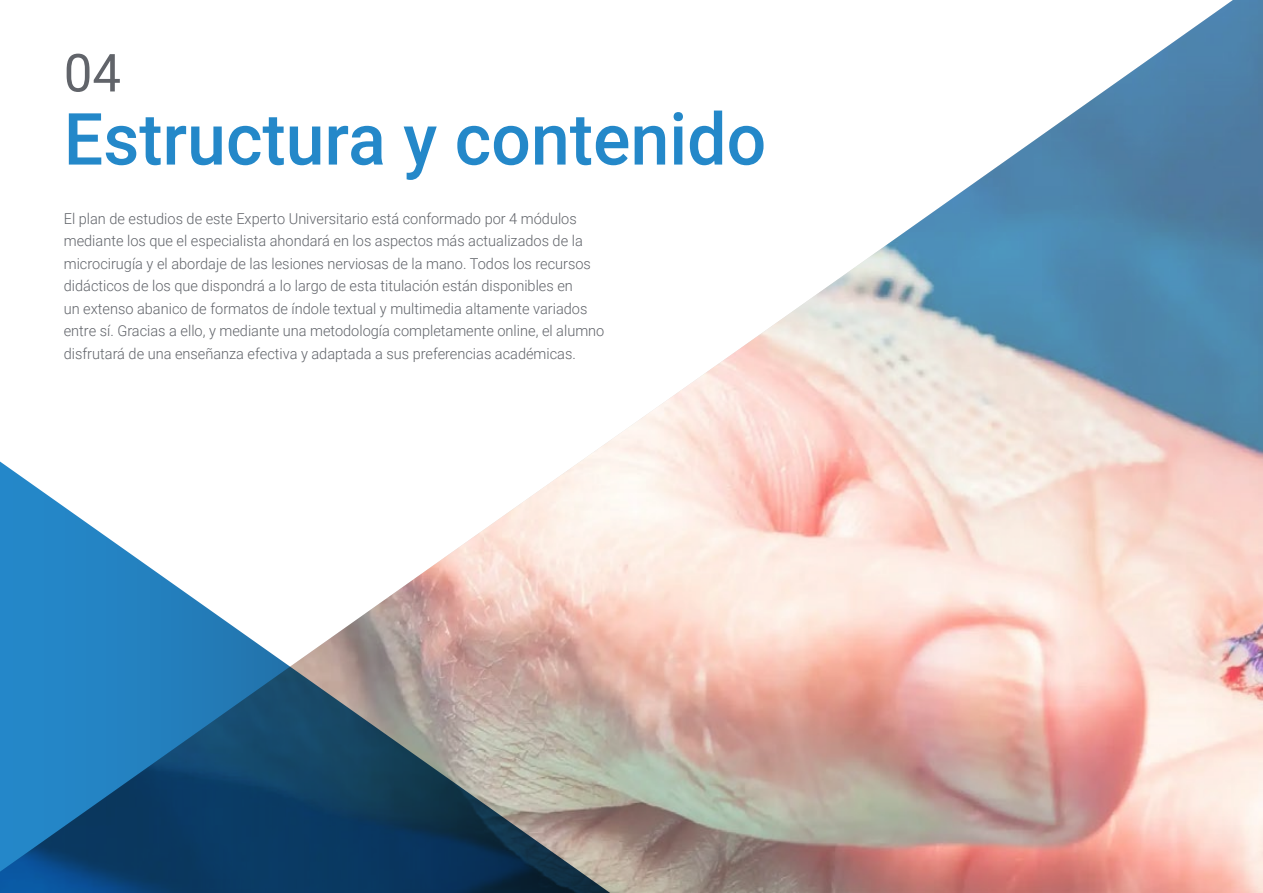
<style>
.page{position:relative;width:1263px;height:893px;background:#fff}
.page>*{position:absolute;margin:0;border:0;box-sizing:border-box;transform-origin:0 0}
.t1{font:500 72px "Roboto";color:#2488c9}
.t2{font:52.5px "Roboto";color:#61646a}
.t3{font:300 15px/22.5px "Roboto";color:#61646a}
</style>
<div class="page">
<img style="left:602px;top:0;width:661px;height:893px">
<svg style="left:0;top:446px;width:640px;height:447px"></svg>
<h2 class="t2" style="left:64px;top:36px;width:59px">04</h2>
<h1 class="t1" style="left:64px;top:89px;width:704px">Estructura y contenido</h1>
<p class="t3" style="left:64px;top:207px;width:542px">El plan de estudios de este Experto Universitario está conformado por 4 módulos mediante los que el especialista ahondará en los aspectos más actualizados de la microcirugía y el abordaje de las lesiones nerviosas de la mano. Todos los recursos didácticos de los que dispondrá a lo largo de esta titulación están disponibles en<br>un extenso abanico de formatos de índole textual y multimedia altamente variados entre sí. Gracias a ello, y mediante una metodología completamente online, el alumno disfrutará de una enseñanza efectiva y adaptada a sus preferencias académicas.</p>
</div>
